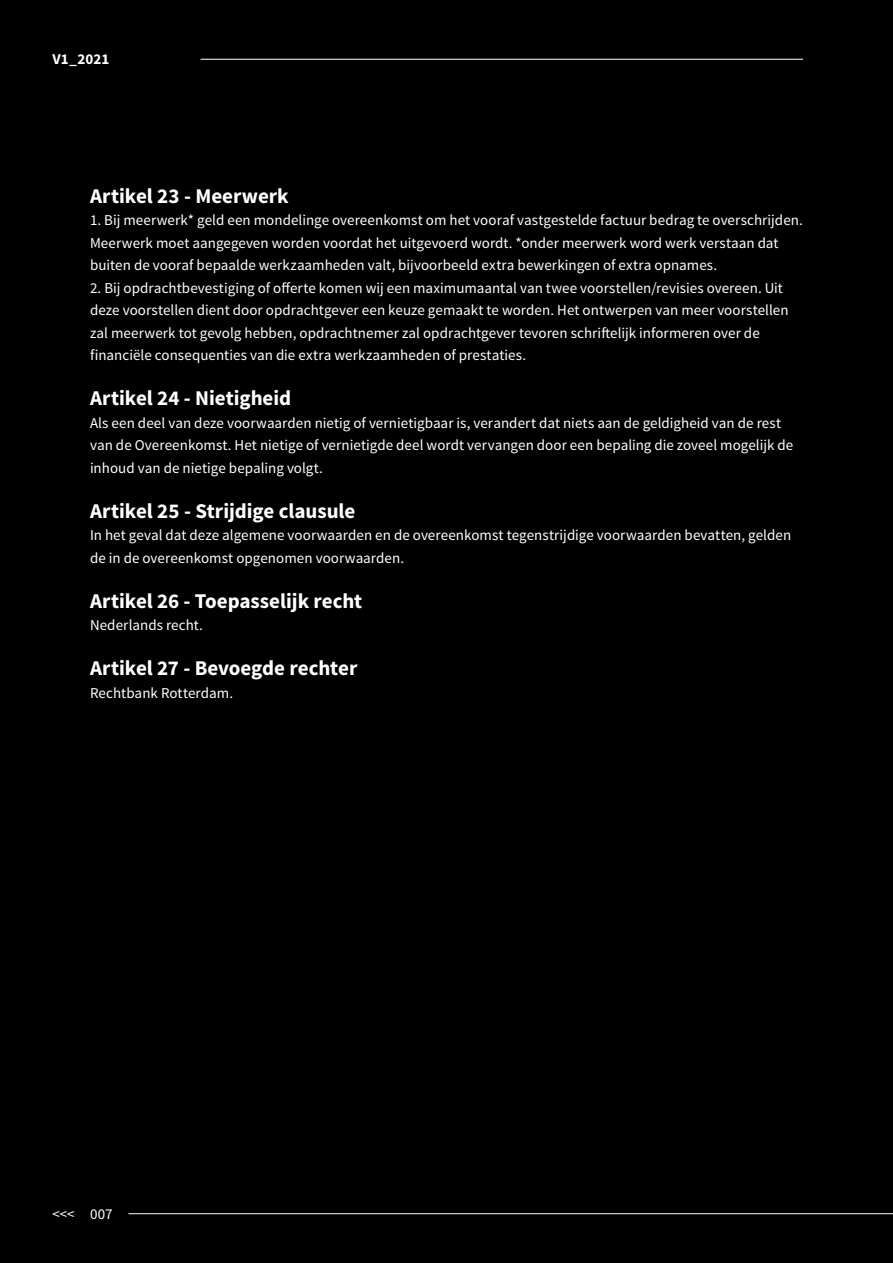
<style>
.page{position:relative;width:893px;height:1263px;background:#000}
.page>*{position:absolute;margin:0;border:0;box-sizing:border-box;transform-origin:0 0}
.t1{font:700 21px "Source Sans Pro";color:#fff}
.t2{font:15px/22.5px "Source Sans Pro";letter-spacing:.005em;color:#fff}
.t3{font:700 15px "Source Sans Pro";color:#fff}
</style>
<div class="page">
<hr style="left:128px;top:1213px;width:765px;height:1px;background:#fff">
<hr style="left:201px;top:59px;width:602px;height:1px;background:#fff">
<p class="t3" style="left:53px;top:49px;width:58px">V1_2021</p>
<h1 class="t1" style="left:90px;top:182px;width:200px">Artikel 23 - Meerwerk</h1>
<p class="t2" style="left:90px;top:209px;width:714px">1. Bij meerwerk* geld een mondelinge overeenkomst om het vooraf vastgestelde factuur bedrag te overschrijden.<br>Meerwerk moet aangegeven worden voordat het uitgevoerd wordt. *onder meerwerk word werk verstaan dat buiten de vooraf bepaalde werkzaamheden valt, bijvoorbeeld extra bewerkingen of extra opnames.</p>
<p class="t2" style="left:90px;top:277px;width:700px">2. Bij opdrachtbevestiging of offerte komen wij een maximumaantal van twee voorstellen/revisies overeen. Uit deze voorstellen dient door opdrachtgever een keuze gemaakt te worden. Het ontwerpen van meer voorstellen zal meerwerk tot gevolg hebben, opdrachtnemer zal opdrachtgever tevoren schriftelijk informeren over de financiële consequenties van die extra werkzaamheden of prestaties.</p>
<h1 class="t1" style="left:90px;top:385px;width:203px">Artikel 24 - Nietigheid</h1>
<p class="t2" style="left:90px;top:412px;width:705px">Als een deel van deze voorwaarden nietig of vernietigbaar is, verandert dat niets aan de geldigheid van de rest van de Overeenkomst. Het nietige of vernietigde deel wordt vervangen door een bepaling die zoveel mogelijk de inhoud van de nietige bepaling volgt.</p>
<h1 class="t1" style="left:90px;top:497px;width:267px">Artikel 25 - Strijdige clausule</h1>
<p class="t2" style="left:90px;top:524px;width:703px">In het geval dat deze algemene voorwaarden en de overeenkomst tegenstrijdige voorwaarden bevatten, gelden de in de overeenkomst opgenomen voorwaarden.</p>
<h1 class="t1" style="left:90px;top:587px;width:274px">Artikel 26 - Toepasselijk recht</h1>
<p class="t2" style="left:90px;top:614px;width:114px">Nederlands recht.</p>
<h1 class="t1" style="left:90px;top:655px;width:269px">Artikel 27 - Bevoegde rechter</h1>
<p class="t2" style="left:90px;top:682px;width:145px">Rechtbank Rotterdam.</p>
<p class="t2" style="left:53px;top:1203px;width:61px">&lt;&lt;&lt; 007</p>
</div>
